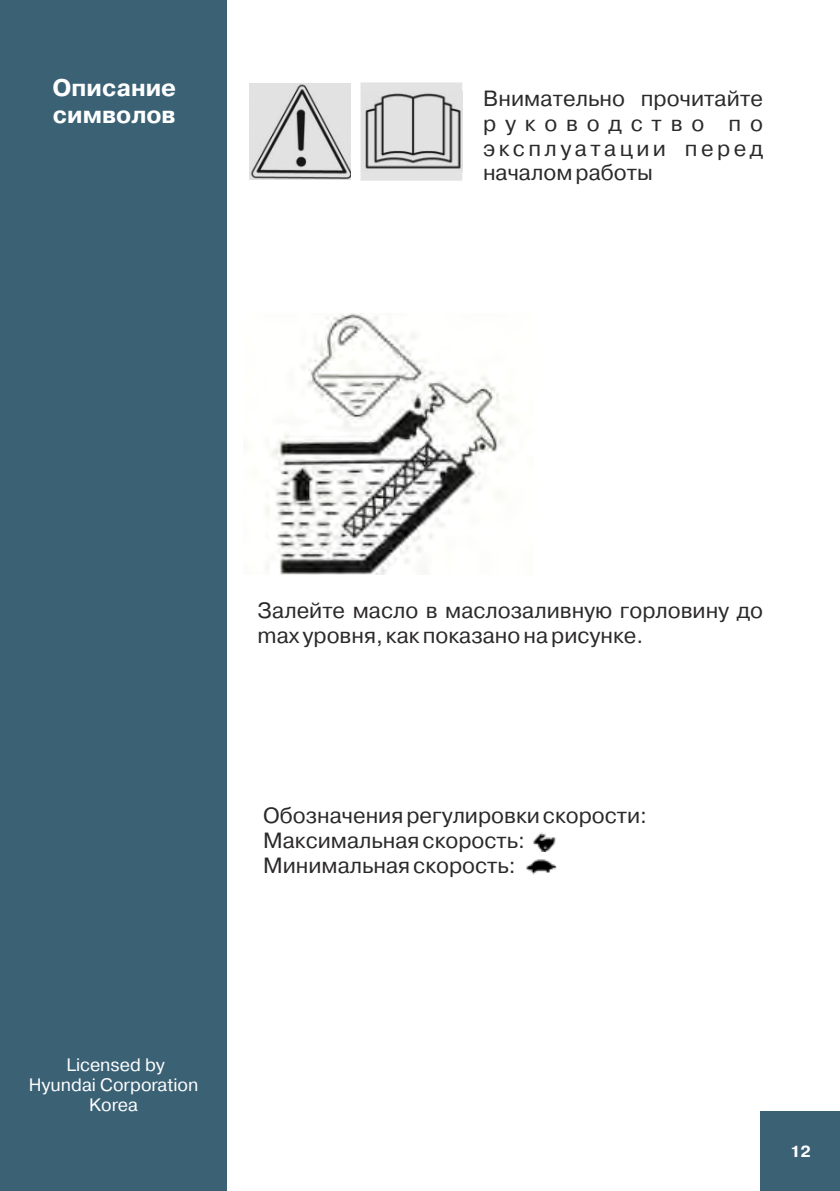
<style>
.page{position:relative;width:840px;height:1191px;background:#fff}
.page>*{position:absolute;margin:0;border:0;box-sizing:border-box;transform-origin:0 0}
.t1{font:700 24px/27px "Pragmatica C";letter-spacing:-.005em;color:#fff}
.t2{font:22px/24.8px "Pragmatica C";letter-spacing:-.005em;color:#2b2929}
.t3{font:18px/20.2px "Pragmatica C";color:#fff;text-align:center}
.t4{font:700 16px "Pragmatica C";color:#fff}
</style>
<div class="page">
<div style="left:360px;top:82px;width:102px;height:99px;background:#e3e3e3;border:1px solid #e3e3e3"></div>
<img style="left:249px;top:83px;width:101px;height:97px">
<div style="left:760px;top:1111px;width:79px;height:80px;background:#3b6175"></div>
<div style="left:0;top:0;width:227px;height:1191px;background:#3b6175"></div>
<img style="left:361px;top:92px;width:101px;height:79px">
<img style="left:266px;top:313px;width:245px;height:262px">
<img style="left:533px;top:832px;width:23px;height:19px">
<img style="left:526px;top:859px;width:31px;height:16px">
<p class="t1" style="left:52px;top:76px;width:126px">О писание сим волов</p>
<p class="t2" style="left:483px;top:88px;width:281px;text-align:justify">В ним ательно прочитайте руководство по эксплуатации перед началом работы</p>
<p class="t2" style="left:257px;top:599px;width:506px">Залейте м асло в м аслозаливную горловину до max уровня, как показано на рисунке.</p>
<p class="t2" style="left:263px;top:805px;width:385px">О бозначения регулировки скорости:<br>М аксим альная скорость:<br>М иним альная скорость:</p>
<p class="t3" style="left:29px;top:1055px;width:171px">Licensed by<br>Hyundai Corporation<br>Korea</p>
<p class="t4" style="left:789px;top:1144px;width:22px">12</p>
</div>
